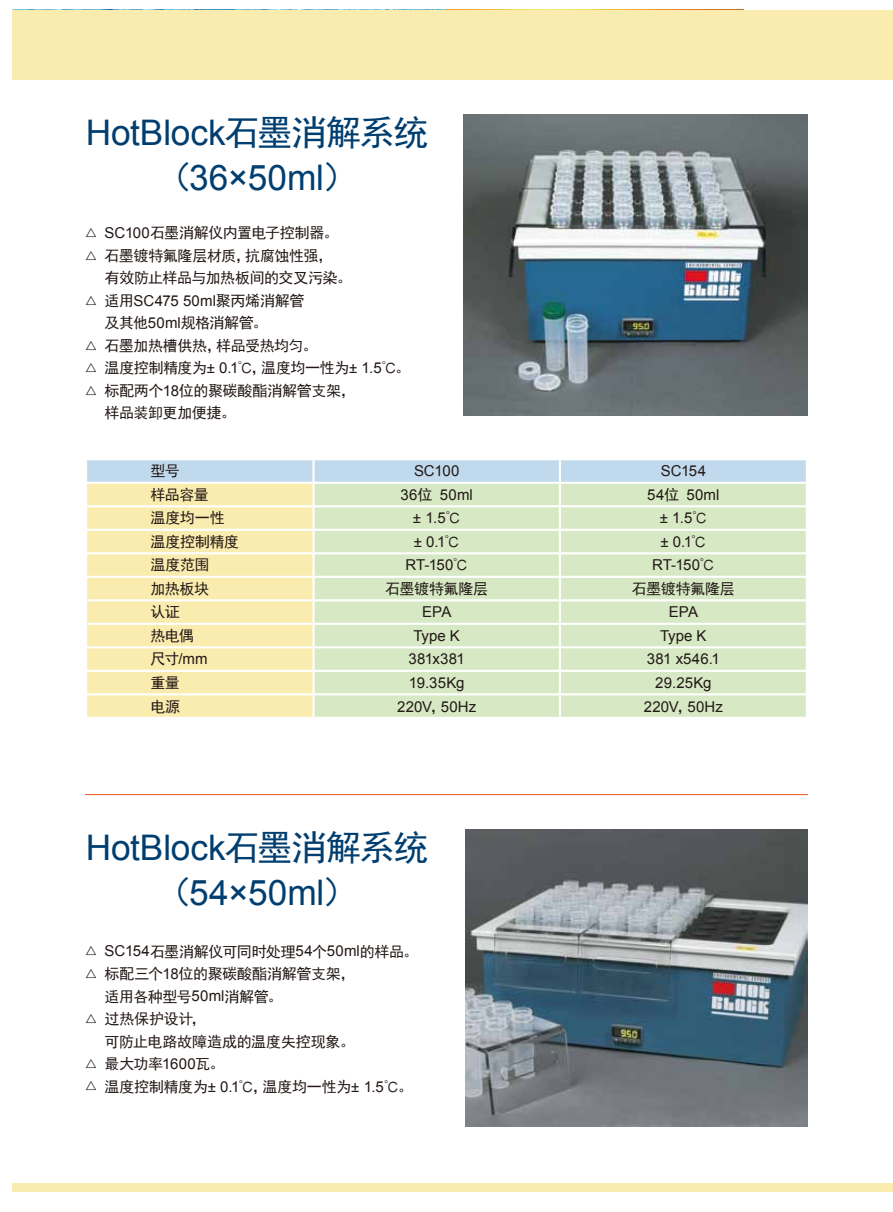
<style>
.page{position:relative;width:893px;height:1212px;background:#fff}
.page>*{position:absolute;margin:0;border:0;box-sizing:border-box;transform-origin:0 0}
.t1{font:35.25px/45px "Arial";color:#003e70;text-align:center}
.t2{font:15px "Sim Hei";letter-spacing:-.025em;color:#221815}
.t3{font:15px "Arial";letter-spacing:.005em;color:#221815}
.t4{font:15px "Arial";letter-spacing:-.015em;color:#221815}
.s1{font-family:"Sim Hei"}
.s2{font-size:12px}
.s3{font-family:"Arial"}
.s4{font-family:"Sim Hei";font-size:12px}
</style>
<div class="page">
<div style="left:12px;top:1183px;width:881px;height:9px;background:#faebaf"></div>
<div style="left:12px;top:10px;width:881px;height:70px;background:#faebaf"></div>
<svg style="left:87px;top:460px;width:719px;height:22px"></svg>
<div style="left:87px;top:484px;width:225px;height:233px;background:#faebaf"></div>
<div style="left:315px;top:484px;width:491px;height:233px;background:#d6e9c4"></div>
<hr style="left:559px;top:484px;width:2px;height:21px;background:#fff">
<hr style="left:313px;top:505px;width:247px;height:2px;background:#fff">
<hr style="left:560px;top:505px;width:248px;height:2px;background:#fff">
<hr style="left:559px;top:507px;width:2px;height:22px;background:#fff">
<hr style="left:313px;top:529px;width:247px;height:2px;background:#fff">
<hr style="left:560px;top:529px;width:248px;height:2px;background:#fff">
<hr style="left:559px;top:531px;width:2px;height:21px;background:#fff">
<hr style="left:313px;top:552px;width:247px;height:2px;background:#fff">
<hr style="left:560px;top:552px;width:248px;height:2px;background:#fff">
<hr style="left:559px;top:554px;width:2px;height:22px;background:#fff">
<hr style="left:313px;top:576px;width:247px;height:2px;background:#fff">
<hr style="left:560px;top:576px;width:248px;height:2px;background:#fff">
<hr style="left:559px;top:578px;width:2px;height:21px;background:#fff">
<hr style="left:313px;top:599px;width:247px;height:2px;background:#fff">
<hr style="left:560px;top:599px;width:248px;height:2px;background:#fff">
<hr style="left:559px;top:601px;width:2px;height:22px;background:#fff">
<hr style="left:313px;top:623px;width:247px;height:2px;background:#fff">
<hr style="left:560px;top:623px;width:248px;height:2px;background:#fff">
<hr style="left:559px;top:625px;width:2px;height:21px;background:#fff">
<hr style="left:313px;top:646px;width:247px;height:2px;background:#fff">
<hr style="left:560px;top:646px;width:248px;height:2px;background:#fff">
<hr style="left:559px;top:648px;width:2px;height:22px;background:#fff">
<hr style="left:313px;top:670px;width:247px;height:2px;background:#fff">
<hr style="left:560px;top:670px;width:248px;height:2px;background:#fff">
<hr style="left:559px;top:672px;width:2px;height:21px;background:#fff">
<hr style="left:313px;top:693px;width:247px;height:2px;background:#fff">
<hr style="left:560px;top:693px;width:248px;height:2px;background:#fff">
<hr style="left:559px;top:695px;width:2px;height:22px;background:#fff">
<hr style="left:85px;top:505px;width:228px;height:2px;background:#fff">
<hr style="left:85px;top:529px;width:228px;height:2px;background:#fff">
<hr style="left:85px;top:552px;width:228px;height:2px;background:#fff">
<hr style="left:85px;top:576px;width:228px;height:2px;background:#fff">
<hr style="left:85px;top:599px;width:228px;height:2px;background:#fff">
<hr style="left:85px;top:623px;width:228px;height:2px;background:#fff">
<hr style="left:85px;top:646px;width:228px;height:2px;background:#fff">
<hr style="left:85px;top:670px;width:228px;height:2px;background:#fff">
<hr style="left:85px;top:693px;width:228px;height:2px;background:#fff">
<hr style="left:312px;top:460px;width:3px;height:22px;background:#fff">
<hr style="left:559px;top:460px;width:2px;height:22px;background:#fff">
<img style="left:463px;top:115px;width:345px;height:300px">
<hr style="left:85px;top:794px;width:723px;height:1px;background:#ea5520">
<img style="left:465px;top:830px;width:343px;height:297px">
<h1 class="t1" style="left:86px;top:111px;width:344px">HotBlock<span class="s1">石墨消解系统（</span>36×50ml<span class="s1">）</span></h1>
<p class="t2" style="left:85px;top:225px;width:255px"><span class="s2">△</span> <span class="s3">SC100</span>石墨消解仪内置电子控制器。</p>
<p class="t2" style="left:85px;top:248px;width:249px"><span class="s2">△</span> 石墨镀特氟隆层材质，抗腐蚀性强，</p>
<p class="t2" style="left:105px;top:270px;width:249px">有效防止样品与加热板间的交叉污染。</p>
<p class="t3" style="left:85px;top:291px;width:221px"><span class="s4">△</span> <span class="s1">适用</span>SC475 50ml<span class="s1">聚丙烯消解管</span></p>
<p class="t2" style="left:105px;top:315px;width:164px">及其他<span class="s3">50ml</span>规格消解管。</p>
<p class="t2" style="left:85px;top:338px;width:234px"><span class="s2">△</span> 石墨加热槽供热，样品受热均匀。</p>
<p class="t2" style="left:85px;top:360px;width:327px"><span class="s2">△</span> 温度控制精度为<span class="s3">± 0.1</span>℃，温度均一性为<span class="s3">± 1.5</span>℃。</p>
<p class="t2" style="left:85px;top:383px;width:272px"><span class="s2">△</span> 标配两个<span class="s3">18</span>位的聚碳酸酯消解管支架，</p>
<p class="t2" style="left:105px;top:405px;width:133px">样品装卸更加便捷。</p>
<p class="t2" style="left:150px;top:463px;width:31px">型号</p>
<p class="t3" style="left:414px;top:461px;width:47px">SC100</p>
<p class="t3" style="left:661px;top:461px;width:47px">SC154</p>
<p class="t2" style="left:150px;top:487px;width:60px">样品容量</p>
<p class="t3" style="left:400px;top:485px;width:74px">36<span class="s1">位</span> 50ml</p>
<p class="t3" style="left:647px;top:485px;width:74px">54<span class="s1">位</span> 50ml</p>
<p class="t2" style="left:150px;top:510px;width:76px">温度均一性</p>
<p class="t3" style="left:413px;top:508px;width:49px">± 1.5<span class="s1">℃</span></p>
<p class="t3" style="left:660px;top:508px;width:49px">± 1.5<span class="s1">℃</span></p>
<p class="t2" style="left:150px;top:534px;width:90px">温度控制精度</p>
<p class="t3" style="left:414px;top:532px;width:47px">± 0.1<span class="s1">℃</span></p>
<p class="t3" style="left:660px;top:532px;width:47px">± 0.1<span class="s1">℃</span></p>
<p class="t2" style="left:150px;top:557px;width:61px">温度范围</p>
<p class="t3" style="left:405px;top:555px;width:64px">RT-150<span class="s1">℃</span></p>
<p class="t3" style="left:652px;top:555px;width:64px">RT-150<span class="s1">℃</span></p>
<p class="t2" style="left:150px;top:581px;width:60px">加热板块</p>
<p class="t2" style="left:385px;top:581px;width:104px">石墨镀特氟隆层</p>
<p class="t2" style="left:632px;top:581px;width:104px">石墨镀特氟隆层</p>
<p class="t2" style="left:150px;top:604px;width:31px">认证</p>
<p class="t3" style="left:422px;top:602px;width:31px">EPA</p>
<p class="t3" style="left:669px;top:602px;width:31px">EPA</p>
<p class="t2" style="left:150px;top:628px;width:45px">热电偶</p>
<p class="t3" style="left:413px;top:626px;width:48px">Type K</p>
<p class="t3" style="left:660px;top:626px;width:48px">Type K</p>
<p class="t3" style="left:150px;top:649px;width:59px"><span class="s1">尺寸</span>/mm</p>
<p class="t4" style="left:408px;top:649px;width:58px">381x381</p>
<p class="t3" style="left:647px;top:649px;width:75px">381 x546.1</p>
<p class="t2" style="left:150px;top:675px;width:31px">重量</p>
<p class="t3" style="left:409px;top:673px;width:57px">19.35Kg</p>
<p class="t3" style="left:655px;top:673px;width:58px">29.25Kg</p>
<p class="t2" style="left:150px;top:699px;width:31px">电源</p>
<p class="t3" style="left:397px;top:696px;width:81px">220V<span class="s1">，</span>50Hz</p>
<p class="t3" style="left:644px;top:696px;width:81px">220V<span class="s1">，</span>50Hz</p>
<h1 class="t1" style="left:86px;top:826px;width:344px">HotBlock<span class="s1">石墨消解系统（</span>54×50ml<span class="s1">）</span></h1>
<p class="t2" style="left:85px;top:943px;width:335px"><span class="s2">△</span> <span class="s3">SC154</span>石墨消解仪可同时处理<span class="s3">54</span>个<span class="s3">50ml</span>的样品。</p>
<p class="t2" style="left:85px;top:966px;width:272px"><span class="s2">△</span> 标配三个<span class="s3">18</span>位的聚碳酸酯消解管支架，</p>
<p class="t2" style="left:105px;top:988px;width:179px">适用各种型号<span class="s3">50ml</span>消解管。</p>
<p class="t2" style="left:85px;top:1011px;width:123px"><span class="s2">△</span> 过热保护设计，</p>
<p class="t2" style="left:105px;top:1033px;width:252px">可防止电路故障造成的温度失控现象。</p>
<p class="t2" style="left:85px;top:1056px;width:141px"><span class="s2">△</span> 最大功率<span class="s3">1600</span>瓦。</p>
<p class="t2" style="left:85px;top:1078px;width:329px"><span class="s2">△</span> 温度控制精度为<span class="s3">± 0.1</span>℃，温度均一性为<span class="s3">± 1.5</span>℃。</p>
</div>
